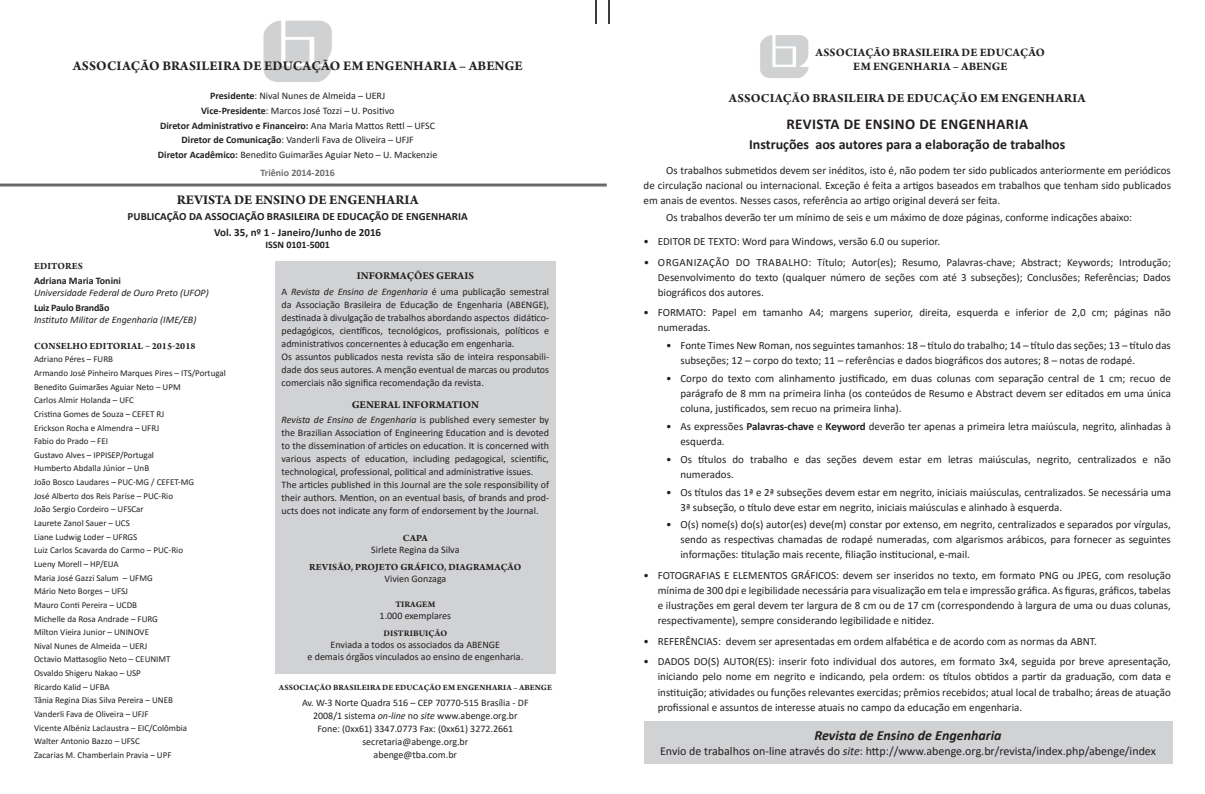
<style>
.page{position:relative;width:1205px;height:794px;background:#fff}
.page>*{position:absolute;margin:0;border:0;box-sizing:border-box;transform-origin:0 0}
.t1{font:700 15px "Calibri";letter-spacing:.025em;color:#231f20}
.t2{font:700 14px "Arno Pro";letter-spacing:.01em;color:#231f20}
.t3{font:700 14px "Calibri";color:#231f20}
.t4{font:italic 700 14px "Calibri";color:#231f20}
.t5{font:700 13px "Arno Pro";letter-spacing:.01em;color:#231f20}
.t6{font:12px "Calibri";color:#231f20}
.t7{font:700 12px/14.4px "Arno Pro";letter-spacing:.01em;color:#231f20;text-align:center}
.t8{font:11px/15px "Calibri";color:#231f20;text-align:justify}
.t9{font:700 11px/16px "Calibri";color:#231f20;text-align:center}
.t10{font:700 11px "Arno Pro";color:#231f20}
.t11{font:10px/13px "Calibri";color:#231f20;text-align:center}
.t12{font:700 10px "Arno Pro";letter-spacing:.01em;color:#231f20}
.t13{font:italic 10px "Calibri";color:#231f20}
.t14{font:700 10px "Calibri";color:#231f20}
.t15{font:700 10px "Calibri";color:#6c6d70}
.t16{font:700 10px "Calibri";letter-spacing:-.02em;color:#231f20}
.t17{font:9px/13.6px "Calibri";color:#231f20}
.t18{font:700 9px "Arno Pro";letter-spacing:.01em;color:#231f20}
.t19{font:700 8.5px "Arno Pro";letter-spacing:.01em;color:#231f20}
.s1{font-weight:700}
.s2{font-style:italic}
</style>
<div class="page">
<svg style="left:596px;top:0;width:1px;height:24px"></svg>
<svg style="left:609px;top:0;width:1px;height:24px"></svg>
<div style="left:643px;top:721px;width:529px;height:42px;background:#d1d2d4"></div>
<div style="left:275px;top:261px;width:281px;height:413px;background:#d1d2d4"></div>
<img style="left:263px;top:20px;width:69px;height:62px">
<img style="left:760px;top:35px;width:49px;height:43px">
<hr style="left:0;top:184px;width:607px;height:1px;background:#231f20">
<hr style="left:0;top:186px;width:607px;height:1px;background:#231f20">
<p class="t2" style="left:73px;top:58px;width:452px">ASSOCIAÇÃO BRASILEIRA DE EDUCAÇÃO EM ENGENHARIA – ABENGE</p>
<p class="t11" style="left:158px;top:88px;width:281px;line-height:14.8px"><span class="s1">Presidente</span>: Nival Nunes de Almeida – UERJ<br><span class="s1">Vice-Presidente</span>: Marcos José Tozzi – U. Positivo<br><span class="s1">Diretor Administrativo e Financeiro:</span> Ana Maria Mattos Rettl – UFSC <span class="s1">Diretor de Comunicação</span>: Vanderli Fava de Oliveira – UFJF<br><span class="s1">Diretor Acadêmico:</span> Benedito Guimarães Aguiar Neto – U. Mackenzie</p>
<p class="t15" style="left:260px;top:166px;width:76px">Triênio 2014-2016</p>
<p class="t2" style="left:177px;top:191px;width:243px">REVISTA DE ENSINO DE ENGENHARIA</p>
<p class="t9" style="left:128px;top:208px;width:342px">PUBLICAÇÃO DA ASSOCIAÇÃO BRASILEIRA DE EDUCAÇÃO DE ENGENHARIA<br>Vol. 35, nº 1 - Janeiro/Junho de 2016</p>
<p class="t14" style="left:265px;top:237px;width:66px">ISSN 0101-5001</p>
<p class="t12" style="left:34px;top:260px;width:50px">EDITORES</p>
<p class="t14" style="left:34px;top:273px;width:88px">Adriana Maria Tonini</p>
<p class="t13" style="left:34px;top:285px;width:176px">Universidade Federal de Ouro Preto (UFOP)</p>
<p class="t16" style="left:34px;top:300px;width:77px">Luiz Paulo Brandão</p>
<p class="t13" style="left:34px;top:312px;width:164px">Instituto Militar de Engenharia (IME/EB)</p>
<p class="t12" style="left:34px;top:340px;width:163px">CONSELHO EDITORIAL – 2015-2018</p>
<p class="t17" style="left:34px;top:352px;width:193px">Adriano Péres – FURB<br>Armando José Pinheiro Marques Pires – ITS/Portugal<br>Benedito Guimarães Aguiar Neto – UPM<br>Carlos Almir Holanda – UFC<br>Cristina Gomes de Souza – CEFET RJ<br>Erickson Rocha e Almendra – UFRJ<br>Fabio do Prado – FEI<br>Gustavo Alves – IPPISEP/Portugal<br>Humberto Abdalla Júnior – UnB<br>João Bosco Laudares – PUC-MG / CEFET-MG<br>José Alberto dos Reis Parise – PUC-Rio<br>João Sergio Cordeiro – UFSCar<br>Laurete Zanol Sauer – UCS<br>Liane Ludwig Loder – UFRGS<br>Luiz Carlos Scavarda do Carmo – PUC-Rio<br>Lueny Morell – HP/EUA<br>Maria José Gazzi Salum – UFMG<br>Mário Neto Borges – UFSJ<br>Mauro Conti Pereira – UCDB<br>Michelle da Rosa Andrade – FURG<br>Milton Vieira Junior – UNINOVE<br>Nival Nunes de Almeida – UERJ<br>Octavio Mattasoglio Neto – CEUNIMT<br>Osvaldo Shigeru Nakao – USP<br>Ricardo Kalid – UFBA<br>Tânia Regina Dias Silva Pereira – UNEB<br>Vanderli Fava de Oliveira – UFJF<br>Vicente Albéniz Laclaustra – EIC/Colômbia<br>Walter Antonio Bazzo – UFSC<br>Zacarias M. Chamberlain Pravia – UPF</p>
<p class="t10" style="left:357px;top:269px;width:118px">INFORMAÇÕES GERAIS</p>
<p class="t11" style="left:282px;top:285px;width:269px;text-align:left">A <span class="s2">Revista de Ensino de Engenharia</span> é uma publicação semestral da Associação Brasileira de Educação de Engenharia (ABENGE), destinada à divulgação de trabalhos abordando aspectos didático&shy;pedagógicos, científicos, tecnológicos, profissionais, políticos e administrativos concernentes à educação em engenharia<span class="s2">.<br></span>Os assuntos publicados nesta revista são de inteira responsabili&shy;dade dos seus autores. A menção eventual de marcas ou produtos comerciais não significa recomendação da revista.</p>
<p class="t10" style="left:352px;top:398px;width:129px">GENERAL INFORMATION</p>
<p class="t11" style="left:282px;top:413px;width:269px;text-align:left"><span class="s2">Revista de Ensino de Engenharia</span> is published every semester by the Brazilian Association of Engineering Education and is devoted to the dissemination of articles on education. It is concerned with various aspects of education, including pedagogical, scientific, technological, professional, political and administrative issues.<br>The articles published in this Journal are the sole responsibility of their authors. Mention, on an eventual basis, of brands and prod&shy;ucts does not indicate any form of endorsement by the Journal.</p>
<p class="t12" style="left:403px;top:532px;width:26px">CAPA</p>
<p class="t11" style="left:371px;top:542px;width:90px">Sirlete Regina da Silva</p>
<p class="t12" style="left:309px;top:561px;width:214px">REVISÃO, PROJETO GRÁFICO, DIAGRAMAÇÃO</p>
<p class="t11" style="left:384px;top:572px;width:63px">Vivien Gonzaga</p>
<p class="t18" style="left:395px;top:599px;width:42px">TIRAGEM</p>
<p class="t11" style="left:380px;top:609px;width:73px">1.000 exemplares</p>
<p class="t18" style="left:383px;top:628px;width:65px">DISTRIBUIÇÃO</p>
<p class="t11" style="left:307px;top:638px;width:217px;line-height:12px">Enviada a todos os associados da ABENGE<br>e demais órgãos vinculados ao ensino de engenharia.</p>
<p class="t19" style="left:279px;top:682px;width:275px">ASSOCIAÇÃO BRASILEIRA DE EDUCAÇÃO EM ENGENHARIA – ABENGE</p>
<p class="t11" style="left:302px;top:696px;width:228px">Av. W-3 Norte Quadra 516 – CEP 70770-515 Brasília - DF 2008/1 sistema <span class="s2">on-line</span> no <span class="s2">site</span> www.abenge.org.br Fone: (0xx61) 3347.0773 Fax: (0xx61) 3272.2661 secretaria@abenge.org.br<br>abenge@tba.com.br</p>
<p class="t7" style="left:815px;top:46px;width:231px">ASSOCIAÇÃO BRASILEIRA DE EDUCAÇÃO<br>EM ENGENHARIA – ABENGE</p>
<p class="t5" style="left:729px;top:91px;width:358px">ASSOCIAÇÃO BRASILEIRA DE EDUCAÇÃO EM ENGENHARIA</p>
<h1 class="t1" style="left:786px;top:113px;width:243px">REVISTA DE ENSINO DE ENGENHARIA</h1>
<p class="t3" style="left:749px;top:134px;width:318px">Instruções aos autores para a elaboração de trabalhos</p>
<p class="t8" style="left:643px;top:162px;width:529px;text-indent:23px">Os trabalhos submetidos devem ser inéditos, isto é, não podem ter sido publicados anteriormente em periódicos de circulação nacional ou internacional. Exceção é feita a artigos baseados em trabalhos que tenham sido publicados em anais de eventos. Nesses casos, referência ao artigo original deverá ser feita.</p>
<p class="t8" style="left:666px;top:210px;width:467px">Os trabalhos deverão ter um mínimo de seis e um máximo de doze páginas, conforme indicações abaixo:</p>
<p class="t8" style="left:643px;top:233px;width:298px">• EDITOR DE TEXTO: Word para Windows, versão 6.0 ou superior.</p>
<p class="t8" style="left:658px;top:254px;width:515px;text-indent:-14px">• ORGANIZAÇÃO DO TRABALHO: Título; Autor(es); Resumo, Palavras-chave; Abstract; Keywords; Introdução; Desenvolvimento do texto (qualquer número de seções com até 3 subseções); Conclusões; Referências; Dados biográficos dos autores.</p>
<p class="t8" style="left:658px;top:305px;width:515px;text-indent:-14px">• FORMATO: Papel em tamanho A4; margens superior, direita, esquerda e inferior de 2,0 cm; páginas não numeradas.</p>
<p class="t8" style="left:680px;top:338px;width:492px;text-indent:-14px">• Fonte Times New Roman, nos seguintes tamanhos: 18 – título do trabalho; 14 – título das seções; 13 – título das subseções; 12 – corpo do texto; 11 – referências e dados biográficos dos autores; 8 – notas de rodapé.</p>
<p class="t8" style="left:680px;top:370px;width:492px;text-indent:-14px">• Corpo do texto com alinhamento justificado, em duas colunas com separação central de 1 cm; recuo de parágrafo de 8 mm na primeira linha (os conteúdos de Resumo e Abstract devem ser editados em uma única coluna, justificados, sem recuo na primeira linha).</p>
<p class="t8" style="left:680px;top:418px;width:492px;text-indent:-14px">• As expressões <span class="s1">Palavras-chave</span> e <span class="s1">Keyword</span> deverão ter apenas a primeira letra maiúscula, negrito, alinhadas à esquerda.</p>
<p class="t8" style="left:680px;top:451px;width:492px;text-indent:-14px">• Os títulos do trabalho e das seções devem estar em letras maiúsculas, negrito, centralizados e não numerados.</p>
<p class="t8" style="left:680px;top:484px;width:492px;text-indent:-14px">• Os títulos das 1ª e 2ª subseções devem estar em negrito, iniciais maiúsculas, centralizados. Se necessária uma<br>3ª subseção, o título deve estar em negrito, iniciais maiúsculas e alinhado à esquerda.</p>
<p class="t8" style="left:680px;top:517px;width:492px;text-indent:-14px">• O(s) nome(s) do(s) autor(es) deve(m) constar por extenso, em negrito, centralizados e separados por vírgulas, sendo as respectivas chamadas de rodapé numeradas, com algarismos arábicos, para fornecer as seguintes informações: titulação mais recente, filiação institucional, e-mail.</p>
<p class="t8" style="left:658px;top:567px;width:515px;text-indent:-14px">• FOTOGRAFIAS E ELEMENTOS GRÁFICOS: devem ser inseridos no texto, em formato PNG ou JPEG, com resolução mínima de 300 dpi e legibilidade necessária para visualização em tela e impressão gráfica. As figuras, gráficos, tabelas e ilustrações em geral devem ter largura de 8 cm ou de 17 cm (correspondendo à largura de uma ou duas colunas, respectivamente), sempre considerando legibilidade e nitidez.</p>
<p class="t8" style="left:643px;top:633px;width:455px">• REFERÊNCIAS: devem ser apresentadas em ordem alfabética e de acordo com as normas da ABNT.</p>
<p class="t8" style="left:658px;top:654px;width:515px;text-indent:-14px">• DADOS DO(S) AUTOR(ES): inserir foto individual dos autores, em formato 3x4, seguida por breve apresentação, iniciando pelo nome em negrito e indicando, pela ordem: os títulos obtidos a partir da graduação, com data e instituição; atividades ou funções relevantes exercidas; prêmios recebidos; atual local de trabalho; áreas de atuação profissional e assuntos de interesse atuais no campo da educação em engenharia.</p>
<p class="t4" style="left:814px;top:725px;width:189px">Revista de Ensino de Engenharia</p>
<p class="t6" style="left:660px;top:742px;width:497px">Envio de trabalhos on-line através do <span class="s2">site</span>: http://www.abenge.org.br/revista/index.php/abenge/index</p>
</div>
